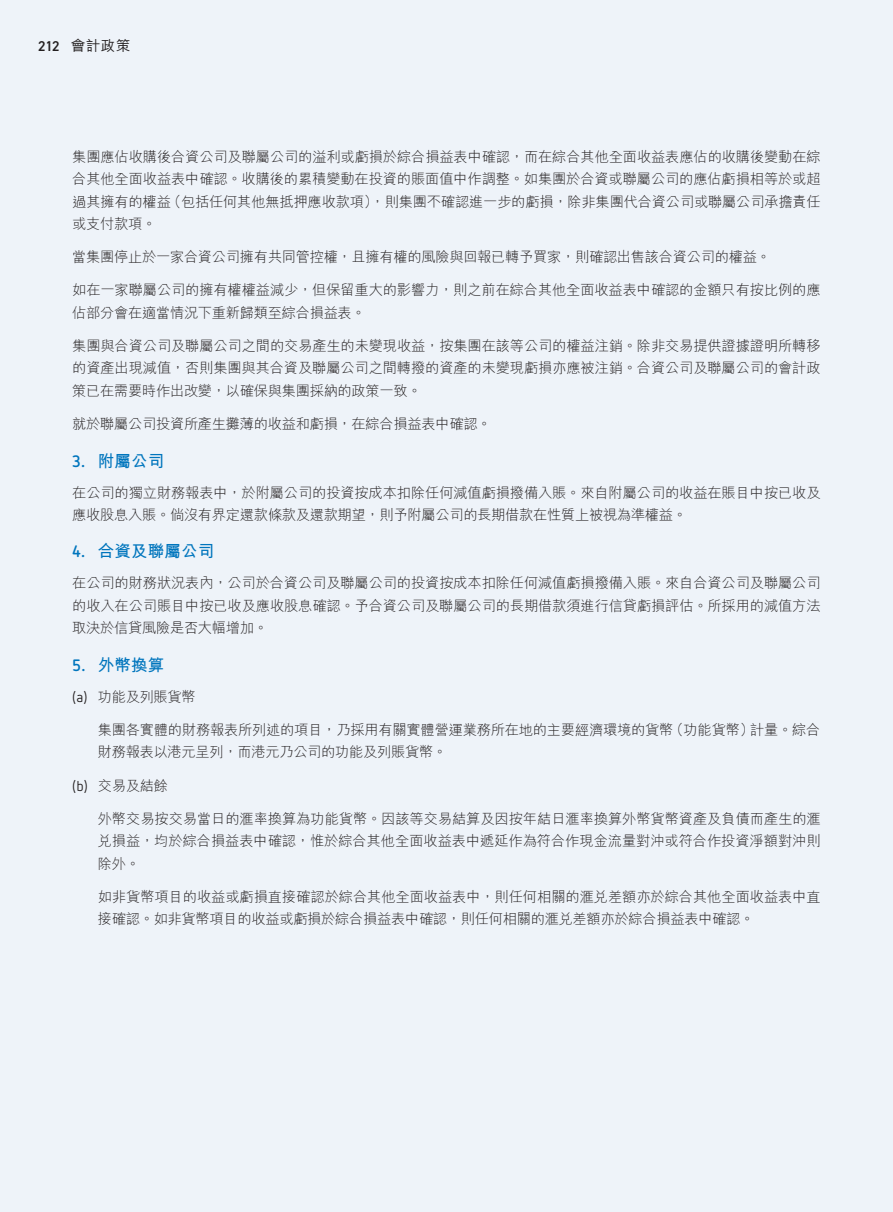
<style>
.page{position:relative;width:893px;height:1212px;background:#eef3f9}
.page>*{position:absolute;margin:0;border:0;box-sizing:border-box;transform-origin:0 0}
._01_E_BT1_AC{font:700 16.5px "M Hei HK";letter-spacing:.01em;color:#0075bd}
._00_E_BT5_AC{font:300 14.25px/22.5px "M Hei HK";letter-spacing:-.015em;color:#231f20;text-align:justify}
._00_E_BT5_AC_indent{font:300 14.25px/22.5px "M Hei HK";letter-spacing:-.015em;color:#231f20}
.t1{font:500 14.25px "M Hei HK";color:#231f20}
.s1{font-family:"DIN2014";font-weight:600}
.s2{font-family:"Netto OT"}
.s3{font-family:"Netto OT";font-weight:400}
</style>
<div class="page">
<p class="t1" style="left:38px;top:36px;width:94px"><span class="s1">212</span> 會計政策</p>
<p class="_00_E_BT5_AC" style="left:72px;top:145px;width:750px">集團應佔收購後合資公司及聯屬公司的溢利或虧損於綜合損益表中確認，而在綜合其他全面收益表應佔的收購後變動在綜合其他全面收益表中確認。收購後的累積變動在投資的賬面值中作調整。如集團於合資或聯屬公司的應佔虧損相等於或超過其擁有的權益（包括任何其他無抵押應收款項），則集團不確認進一步的虧損，除非集團代合資公司或聯屬公司承擔責任或支付款項。</p>
<p class="_00_E_BT5_AC" style="left:72px;top:245px;width:700px">當集團停止於一家合資公司擁有共同管控權，且擁有權的風險與回報已轉予買家，則確認出售該合資公司的權益。</p>
<p class="_00_E_BT5_AC" style="left:72px;top:279px;width:750px">如在一家聯屬公司的擁有權權益減少，但保留重大的影響力，則之前在綜合其他全面收益表中確認的金額只有按比例的應佔部分會在適當情況下重新歸類至綜合損益表。</p>
<p class="_00_E_BT5_AC" style="left:72px;top:334px;width:750px">集團與合資公司及聯屬公司之間的交易產生的未變現收益，按集團在該等公司的權益注銷。除非交易提供證據證明所轉移的資產出現減值，否則集團與其合資及聯屬公司之間轉撥的資產的未變現虧損亦應被注銷。合資公司及聯屬公司的會計政策已在需要時作出改變，以確保與集團採納的政策一致。</p>
<p class="_00_E_BT5_AC" style="left:72px;top:412px;width:421px">就於聯屬公司投資所產生攤薄的收益和虧損，在綜合損益表中確認。</p>
<p class="_01_E_BT1_AC" style="left:72px;top:448px;width:94px"><span class="s2">3.</span> 附屬公司</p>
<p class="_00_E_BT5_AC" style="left:72px;top:481px;width:750px">在公司的獨立財務報表中，於附屬公司的投資按成本扣除任何減值虧損撥備入賬。來自附屬公司的收益在賬目中按已收及應收股息入賬。倘沒有界定還款條款及還款期望，則予附屬公司的長期借款在性質上被視為準權益。</p>
<p class="_01_E_BT1_AC" style="left:72px;top:539px;width:143px"><span class="s2">4.</span> 合資及聯屬公司</p>
<p class="_00_E_BT5_AC" style="left:72px;top:572px;width:750px">在公司的財務狀況表內，公司於合資公司及聯屬公司的投資按成本扣除任何減值虧損撥備入賬。來自合資公司及聯屬公司的收入在公司賬目中按已收及應收股息確認。予合資公司及聯屬公司的長期借款須進行信貸虧損評估。所採用的減值方法取決於信貸風險是否大幅增加。</p>
<p class="_01_E_BT1_AC" style="left:72px;top:653px;width:94px"><span class="s2">5.</span> 外幣換算</p>
<p class="_00_E_BT5_AC_indent" style="left:72px;top:685px;width:125px"><span class="s3">(a)</span> 功能及列賬貨幣</p>
<p class="_00_E_BT5_AC_indent" style="left:98px;top:718px;width:724px">集團各實體的財務報表所列述的項目，乃採用有關實體營運業務所在地的主要經濟環境的貨幣（功能貨幣）計量。綜合財務報表以港元呈列，而港元乃公司的功能及列賬貨幣。</p>
<p class="_00_E_BT5_AC_indent" style="left:72px;top:774px;width:97px"><span class="s3">(b)</span> 交易及結餘</p>
<p class="_00_E_BT5_AC_indent" style="left:98px;top:807px;width:724px;text-align:justify">外幣交易按交易當日的滙率換算為功能貨幣。因該等交易結算及因按年結日滙率換算外幣貨幣資產及負債而產生的滙兌損益，均於綜合損益表中確認，惟於綜合其他全面收益表中遞延作為符合作現金流量對沖或符合作投資淨額對沖則除外。</p>
<p class="_00_E_BT5_AC_indent" style="left:98px;top:885px;width:724px">如非貨幣項目的收益或虧損直接確認於綜合其他全面收益表中，則任何相關的滙兌差額亦於綜合其他全面收益表中直接確認。如非貨幣項目的收益或虧損於綜合損益表中確認，則任何相關的滙兌差額亦於綜合損益表中確認。</p>
</div>
